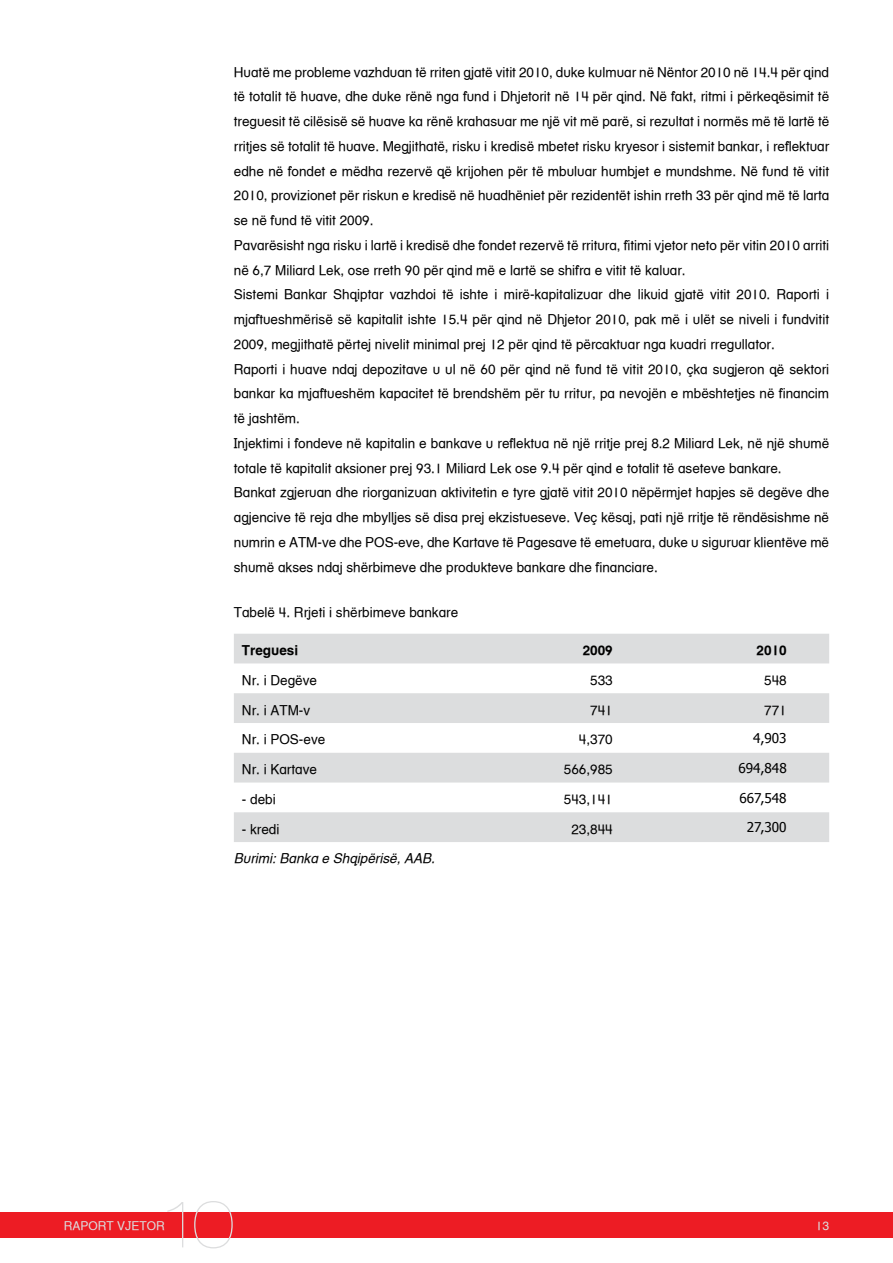
<style>
.page{position:relative;width:893px;height:1263px;background:#fff}
.page>*{position:absolute;margin:0;border:0;box-sizing:border-box;transform-origin:0 0}
.t1{font:13.5px/24.8px "Helvetica Textbook LT";color:#000}
.t2{font:italic 13.5px "Helvetica Textbook LT";color:#000}
.t3{font:13.5px "Tahoma";color:#000}
.t4{font:700 13.5px "Helvetica Textbook LT";color:#000}
.t5{font:12px "Helvetica Textbook LT";color:#dcddde}
</style>
<div class="page">
<div style="left:0;top:1212px;width:893px;height:25px;background:#ed1c24"></div>
<svg style="left:167px;top:1201px;width:66px;height:47px"></svg>
<svg style="left:234px;top:634px;width:595px;height:208px;fill:#dcddde"></svg>
<p class="t1" style="left:234px;top:59px;width:597px">Huatë me probleme vazhduan të rriten gjatë vitit 2010, duke kulmuar në Nëntor 2010 në 14.4 për qind të totalit të huave, dhe duke rënë nga fund i Dhjetorit në 14 për qind. Në fakt, ritmi i përkeqësimit të treguesit të cilësisë së huave ka rënë krahasuar me një vit më parë, si rezultat i normës më të lartë të rritjes së totalit të huave. Megjithatë, risku i kredisë mbetet risku kryesor i sistemit bankar, i reflektuar edhe në fondet e mëdha rezervë që krijohen për të mbuluar humbjet e mundshme. Në fund të vitit 2010, provizionet për riskun e kredisë në huadhëniet për rezidentët ishin rreth 33 për qind më të larta se në fund të vitit 2009.<br>Pavarësisht nga risku i lartë i kredisë dhe fondet rezervë të rritura, fitimi vjetor neto për vitin 2010 arriti në 6,7 Miliard Lek, ose rreth 90 për qind më e lartë se shifra e vitit të kaluar.<br>Sistemi Bankar Shqiptar vazhdoi të ishte i mirë-kapitalizuar dhe likuid gjatë vitit 2010. Raporti i mjaftueshmërisë së kapitalit ishte 15.4 për qind në Dhjetor 2010, pak më i ulët se niveli i fundvitit 2009, megjithatë përtej nivelit minimal prej 12 për qind të përcaktuar nga kuadri rregullator.<br>Raporti i huave ndaj depozitave u ul në 60 për qind në fund të vitit 2010, çka sugjeron që sektori bankar ka mjaftueshëm kapacitet të brendshëm për tu rritur, pa nevojën e mbështetjes në financim të jashtëm.<br>Injektimi i fondeve në kapitalin e bankave u reflektua në një rritje prej 8.2 Miliard Lek, në një shumë totale të kapitalit aksioner prej 93.1 Miliard Lek ose 9.4 për qind e totalit të aseteve bankare.<br>Bankat zgjeruan dhe riorganizuan aktivitetin e tyre gjatë vitit 2010 nëpërmjet hapjes së degëve dhe agjencive të reja dhe mbylljes së disa prej ekzistueseve. Veç kësaj, pati një rritje të rëndësishme në numrin e ATM-ve dhe POS-eve, dhe Kartave të Pagesave të emetuara, duke u siguruar klientëve më shumë akses ndaj shërbimeve dhe produkteve bankare dhe financiare.</p>
<p class="t1" style="left:234px;top:599px;width:226px">Tabelë 4. Rrjeti i shërbimeve bankare</p>
<p class="t4" style="left:242px;top:642px;width:58px">Treguesi</p>
<p class="t4" style="left:583px;top:642px;width:32px">2009</p>
<p class="t4" style="left:757px;top:642px;width:32px">2010</p>
<p class="t1" style="left:242px;top:667px;width:77px">Nr. i Degëve</p>
<p class="t1" style="left:590px;top:667px;width:24px">533</p>
<p class="t1" style="left:764px;top:667px;width:24px">548</p>
<p class="t1" style="left:242px;top:697px;width:70px">Nr. i ATM-v</p>
<p class="t1" style="left:590px;top:697px;width:24px">741</p>
<p class="t1" style="left:764px;top:697px;width:24px">771</p>
<p class="t1" style="left:242px;top:727px;width:85px">Nr. i POS-eve</p>
<p class="t1" style="left:579px;top:727px;width:35px">4,370</p>
<p class="t3" style="left:753px;top:729px;width:35px">4,903</p>
<p class="t1" style="left:242px;top:757px;width:77px">Nr. i Kartave</p>
<p class="t1" style="left:564px;top:757px;width:50px">566,985</p>
<p class="t3" style="left:738px;top:759px;width:50px">694,848</p>
<p class="t1" style="left:242px;top:786px;width:35px">- debi</p>
<p class="t1" style="left:564px;top:786px;width:50px">543,141</p>
<p class="t3" style="left:739px;top:789px;width:49px">667,548</p>
<p class="t1" style="left:242px;top:816px;width:39px">- kredi</p>
<p class="t1" style="left:571px;top:816px;width:43px">23,844</p>
<p class="t3" style="left:747px;top:818px;width:41px">27,300</p>
<p class="t2" style="left:234px;top:850px;width:203px">Burimi: Banka e Shqipërisë, AAB.</p>
<p class="t5" style="left:64px;top:1219px;width:102px">RAPORT VJETOR</p>
<p class="t5" style="left:816px;top:1219px;width:15px">13</p>
</div>
